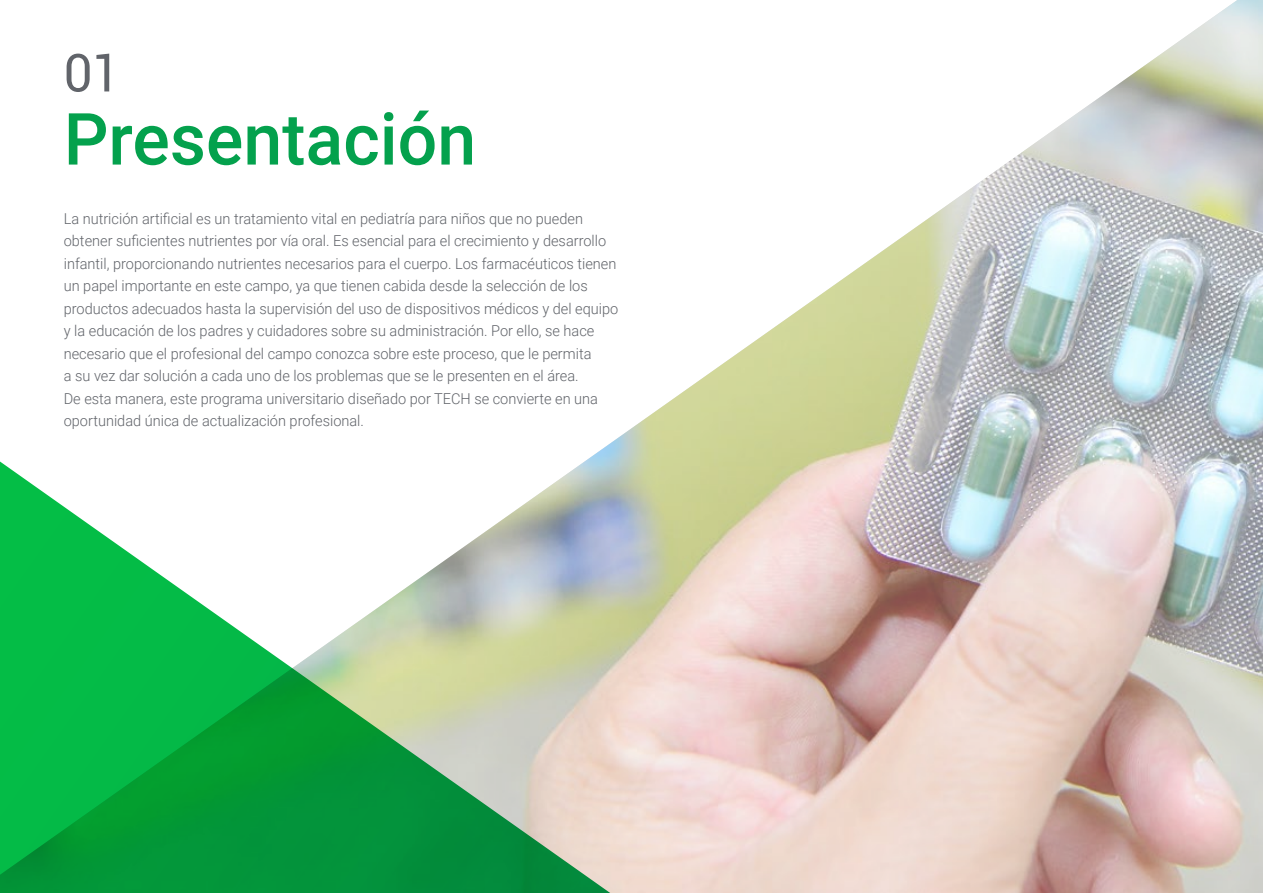
<style>
.page{position:relative;width:1263px;height:893px;background:#fff}
.page>*{position:absolute;margin:0;border:0;box-sizing:border-box;transform-origin:0 0}
.t1{font:500 72px "Roboto";color:#04a14d}
.t2{font:52.5px "Roboto";color:#61646a}
.t3{font:300 15px/22.5px "Roboto";color:#61646a}
</style>
<div class="page">
<img style="left:607px;top:0;width:656px;height:893px">
<svg style="left:0;top:446px;width:640px;height:447px"></svg>
<h2 class="t2" style="left:64px;top:36px;width:58px">01</h2>
<h1 class="t1" style="left:64px;top:89px;width:414px">Presentación</h1>
<p class="t3" style="left:64px;top:207px;width:556px">La nutrición artificial es un tratamiento vital en pediatría para niños que no pueden obtener suficientes nutrientes por vía oral. Es esencial para el crecimiento y desarrollo infantil, proporcionando nutrientes necesarios para el cuerpo. Los farmacéuticos tienen un papel importante en este campo, ya que tienen cabida desde la selección de los productos adecuados hasta la supervisión del uso de dispositivos médicos y del equipo y la educación de los padres y cuidadores sobre su administración. Por ello, se hace necesario que el profesional del campo conozca sobre este proceso, que le permita<br>a su vez dar solución a cada uno de los problemas que se le presenten en el área.<br>De esta manera, este programa universitario diseñado por TECH se convierte en una oportunidad única de actualización profesional.</p>
</div>
